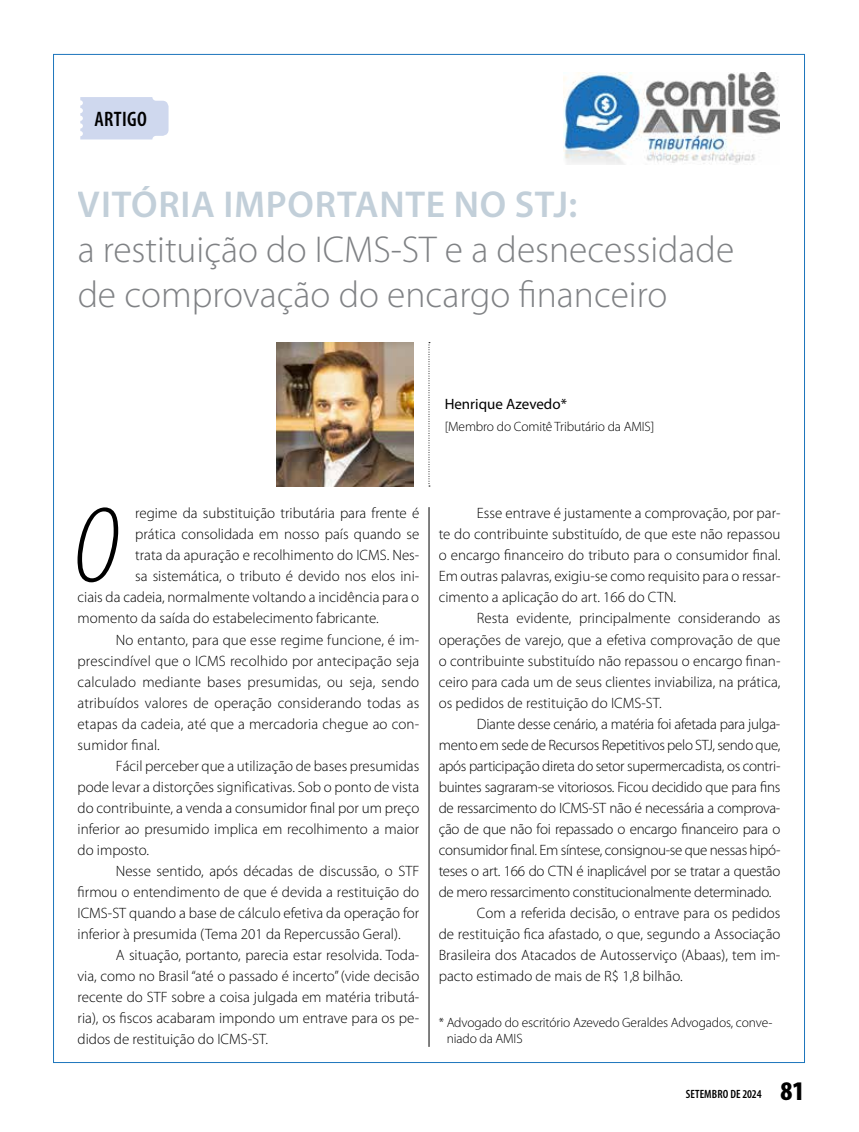
<style>
.page{position:relative;width:859px;height:1132px;background:#fff}
.page>*{position:absolute;margin:0;border:0;box-sizing:border-box;transform-origin:0 0}
.t1{font:italic 300 condensed 108.45px "Myriad Pro";color:#000}
.t2{font:300 37.5px/45px "Myriad Pro";color:#808285}
.t3{font:600 37.5px "Myriad Pro";letter-spacing:.02em;color:#c2cfd9}
.t4{font:900 condensed 27px "Myriad Pro";color:#000}
.t5{font:600 condensed 21px "Myriad Pro";letter-spacing:.02em;color:#000}
.t6{font:300 15px/21px "Myriad Pro";color:#000;text-align:justify}
.t7{font:300 15px "Myriad Pro";letter-spacing:-.02em;color:#000}
.t8{font:15px "Myriad Pro";color:#000}
.t9{font:300 13.5px/16.2px "Myriad Pro";letter-spacing:-.01em;color:#000}
.t10{font:600 condensed 12px "Myriad Pro";letter-spacing:.01em;color:#000}
</style>
<div class="page">
<hr style="left:429px;top:507px;width:1px;height:539px;background:#000">
<div style="left:80px;top:97px;width:89px;height:42px;background:#cfd8ee"></div>
<img style="left:563px;top:72px;width:216px;height:92px">
<svg style="left:429px;top:342px;width:1px;height:144px"></svg>
<img style="left:277px;top:342px;width:136px;height:144px">
<h3 class="t5" style="left:94px;top:106px;width:54px">ARTIGO</h3>
<h2 class="t3" style="left:78px;top:181px;width:501px">VITÓRIA IMPORTANTE NO STJ:</h2>
<h2 class="t2" style="left:78px;top:227px;width:658px">a restituição do ICMS-ST e a desnecessidade de comprovação do encargo financeiro</h2>
<p class="t8" style="left:445px;top:394px;width:124px">Henrique Azevedo*</p>
<p class="t9" style="left:445px;top:418px;width:211px">[Membro do Comitê Tributário da AMIS]</p>
<h1 class="t1" style="left:74px;top:481px;width:47px">O</h1>
<p class="t6" style="left:135px;top:502px;width:286px">regime da substituição tributária para frente é</p>
<p class="t6" style="left:135px;top:523px;width:286px">prática consolidada em nosso país quando se</p>
<p class="t6" style="left:135px;top:544px;width:286px">trata da apuração e recolhimento do ICMS. Nes-</p>
<p class="t6" style="left:135px;top:565px;width:286px">sa sistemática, o tributo é devido nos elos ini-</p>
<p class="t6" style="left:78px;top:586px;width:343px">ciais da cadeia, normalmente voltando a incidência para o</p>
<p class="t6" style="left:78px;top:607px;width:303px">momento da saída do estabelecimento fabricante.</p>
<p class="t6" style="left:116px;top:628px;width:305px">No entanto, para que esse regime funcione, é im-</p>
<p class="t6" style="left:78px;top:649px;width:343px">prescindível que o ICMS recolhido por antecipação seja</p>
<p class="t6" style="left:78px;top:670px;width:343px">calculado mediante bases presumidas, ou seja, sendo</p>
<p class="t6" style="left:78px;top:691px;width:343px">atribuídos valores de operação considerando todas as</p>
<p class="t6" style="left:78px;top:712px;width:343px">etapas da cadeia, até que a mercadoria chegue ao con-</p>
<p class="t6" style="left:78px;top:733px;width:84px">sumidor final.</p>
<p class="t6" style="left:116px;top:754px;width:305px">Fácil perceber que a utilização de bases presumidas</p>
<p class="t6" style="left:78px;top:775px;width:343px">pode levar a distorções significativas. Sob o ponto de vista</p>
<p class="t6" style="left:78px;top:796px;width:343px">do contribuinte, a venda a consumidor final por um preço</p>
<p class="t6" style="left:78px;top:817px;width:343px">inferior ao presumido implica em recolhimento a maior</p>
<p class="t6" style="left:78px;top:838px;width:73px">do imposto.</p>
<p class="t6" style="left:116px;top:859px;width:305px">Nesse sentido, após décadas de discussão, o STF</p>
<p class="t6" style="left:78px;top:880px;width:343px">firmou o entendimento de que é devida a restituição do</p>
<p class="t6" style="left:78px;top:901px;width:343px">ICMS-ST quando a base de cálculo efetiva da operação for</p>
<p class="t6" style="left:78px;top:922px;width:325px">inferior à presumida (Tema 201 da Repercussão Geral).</p>
<p class="t6" style="left:116px;top:943px;width:305px">A situação, portanto, parecia estar resolvida. Toda-</p>
<p class="t6" style="left:78px;top:964px;width:343px">via, como no Brasil “até o passado é incerto” (vide decisão</p>
<p class="t6" style="left:78px;top:985px;width:343px">recente do STF sobre a coisa julgada em matéria tributá-</p>
<p class="t6" style="left:78px;top:1006px;width:343px">ria), os fiscos acabaram impondo um entrave para os pe-</p>
<p class="t6" style="left:78px;top:1027px;width:192px">didos de restituição do ICMS-ST.</p>
<p class="t6" style="left:439px;top:502px;width:343px;text-indent:38px">Esse entrave é justamente a comprovação, por par&shy;te do contribuinte substituído, de que este não repassou o encargo financeiro do tributo para o consumidor final.<br>Em outras palavras, exigiu-se como requisito para o ressar&shy;cimento a aplicação do art. 166 do CTN.</p>
<p class="t6" style="left:439px;top:607px;width:343px;text-indent:38px">Resta evidente, principalmente considerando as operações de varejo, que a efetiva comprovação de que o contribuinte substituído não repassou o encargo finan&shy;ceiro para cada um de seus clientes inviabiliza, na prática, os pedidos de restituição do ICMS-ST.</p>
<p class="t7" style="left:477px;top:714px;width:305px">Diante desse cenário, a matéria foi afetada para julga-</p>
<p class="t7" style="left:439px;top:735px;width:343px">mento em sede de Recursos Repetitivos pelo STJ, sendo que,</p>
<p class="t7" style="left:439px;top:756px;width:343px">após participação direta do setor supermercadista, os contri-</p>
<p class="t7" style="left:439px;top:777px;width:343px">buintes sagraram-se vitoriosos. Ficou decidido que para fins</p>
<p class="t7" style="left:439px;top:798px;width:343px">de ressarcimento do ICMS-ST não é necessária a comprova-</p>
<p class="t7" style="left:439px;top:819px;width:343px">ção de que não foi repassado o encargo financeiro para o</p>
<p class="t7" style="left:439px;top:840px;width:343px">consumidor final. Em síntese, consignou-se que nessas hipó-</p>
<p class="t7" style="left:439px;top:861px;width:343px">teses o art. 166 do CTN é inaplicável por se tratar a questão</p>
<p class="t7" style="left:439px;top:882px;width:334px">de mero ressarcimento constitucionalmente determinado.</p>
<p class="t6" style="left:477px;top:901px;width:305px">Com a referida decisão, o entrave para os pedidos</p>
<p class="t6" style="left:439px;top:922px;width:343px">de restituição fica afastado, o que, segundo a Associação</p>
<p class="t6" style="left:439px;top:943px;width:343px">Brasileira dos Atacados de Autosserviço (Abaas), tem im-</p>
<p class="t6" style="left:439px;top:964px;width:245px">pacto estimado de mais de R$ 1,8 bilhão.</p>
<p class="t9" style="left:447px;top:1013px;width:327px;text-indent:-8px">* Advogado do escritório Azevedo Geraldes Advogados, conve&shy;niado da AMIS</p>
<p class="t10" style="left:686px;top:1086px;width:77px">SETEMBRO DE 2024</p>
<h3 class="t4" style="left:780px;top:1073px;width:25px">81</h3>
</div>
